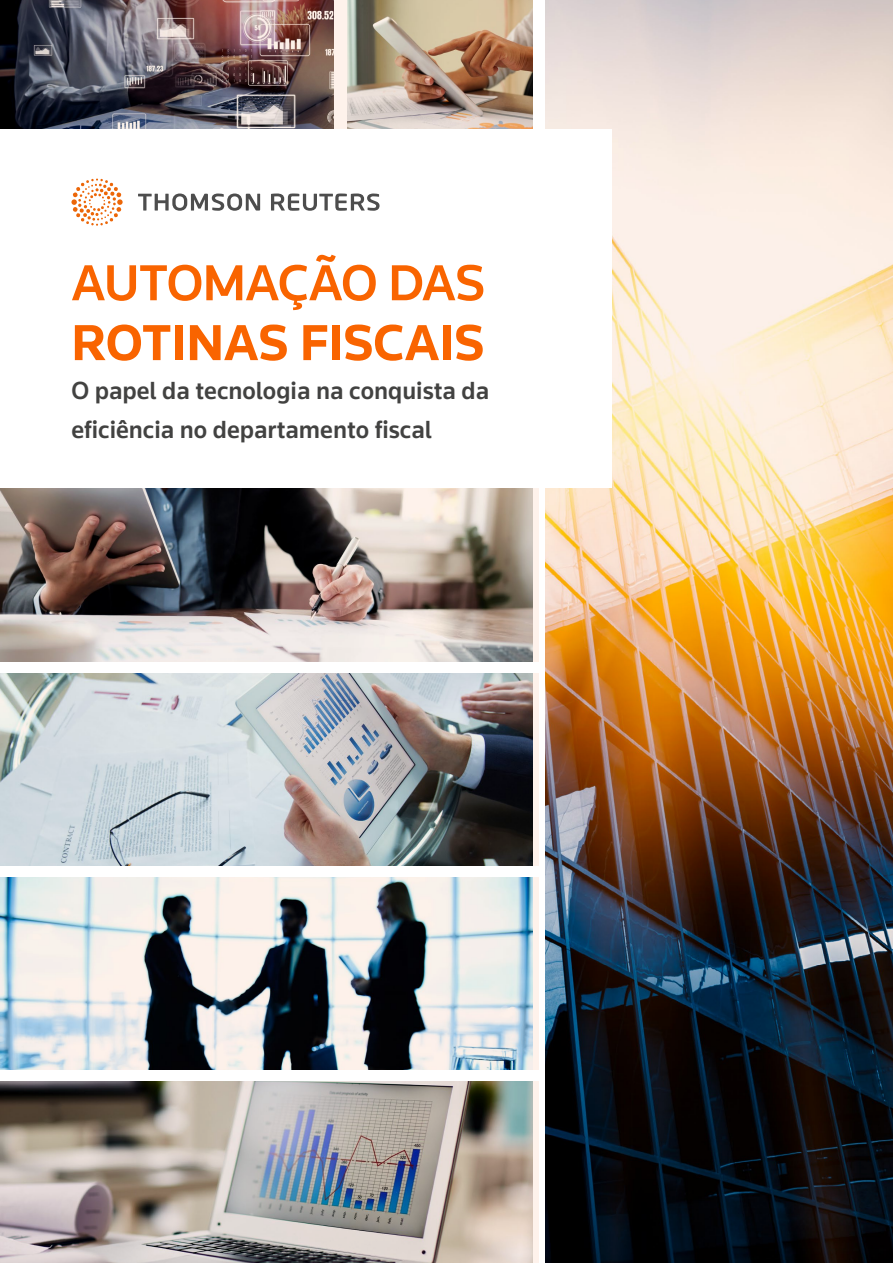
<style>
.page{position:relative;width:893px;height:1263px;background:#fff}
.page>*{position:absolute;margin:0;border:0;box-sizing:border-box;transform-origin:0 0}
.t1{font:700 52.5px "Knowledge 2017";color:#f96400}
.t2{font:500 52.5px "Knowledge 2017";letter-spacing:-.015em;color:#f96400}
.t3{font:500 25.5px/38.8px "Knowledge 2017";color:#424241}
</style>
<div class="page">
<img style="left:0;top:0;width:346px;height:129px">
<img style="left:347px;top:0;width:185px;height:129px">
<img style="left:0;top:488px;width:538px;height:174px">
<img style="left:0;top:674px;width:538px;height:192px">
<svg style="left:0;top:878px;width:538px;height:192px;background:#acb1b3"></svg>
<img style="left:0;top:1082px;width:538px;height:181px">
<img style="left:545px;top:0;width:348px;height:1263px">
<div style="left:0;top:129px;width:611px;height:359px;background:#fff"></div>
<svg style="left:71px;top:179px;width:52px;height:47px"></svg>
<svg style="left:138px;top:193px;width:242px;height:18px"></svg>
<h1 class="t2" style="left:71px;top:250px;width:415px">AUTOMAÇÃO DAS</h1>
<h1 class="t1" style="left:71px;top:310px;width:414px">ROTINAS FISCAIS</h1>
<p class="t3" style="left:71px;top:371px;width:419px">O papel da tecnologia na conquista da eficiência no departamento fiscal</p>
</div>
